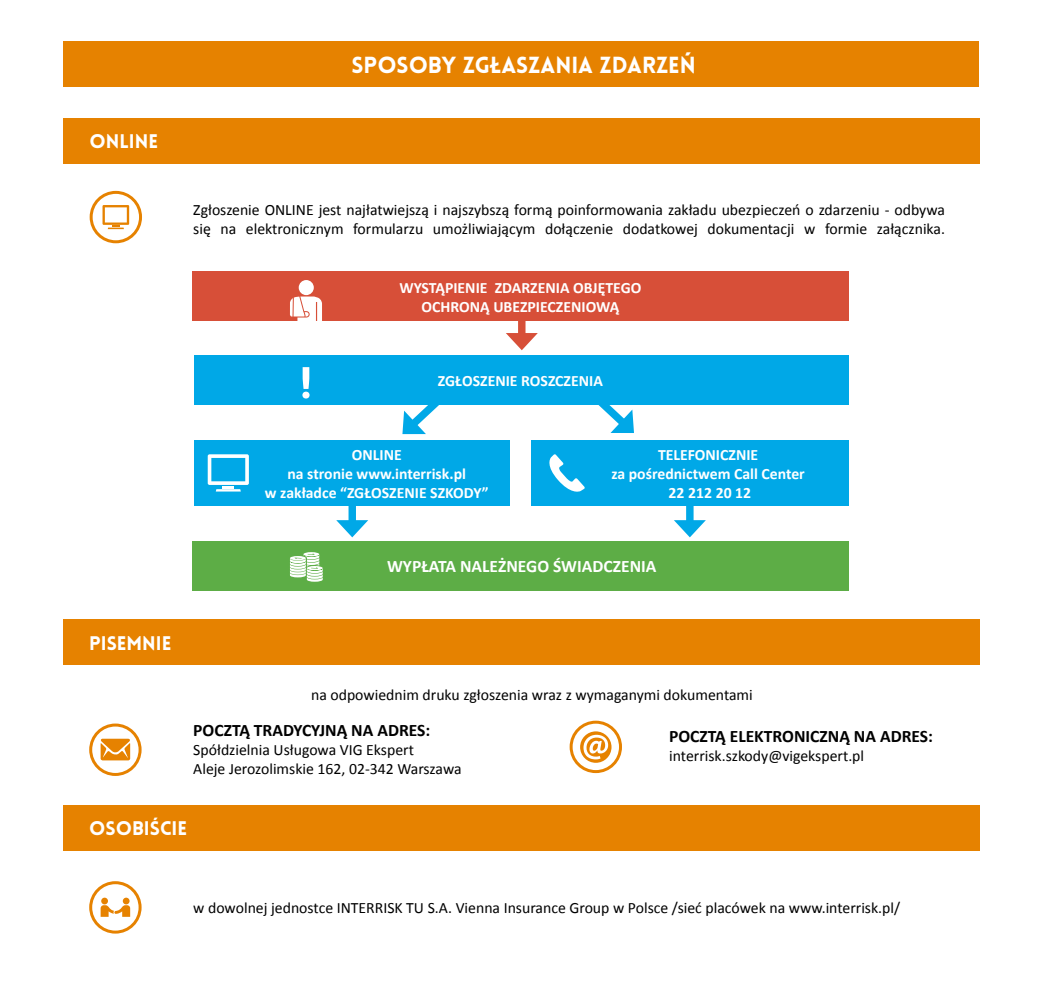
<style>
.page{position:relative;width:1042px;height:993px;background:#fff}
.page>*{position:absolute;margin:0;border:0;box-sizing:border-box;transform-origin:0 0}
.t1{font:900 22.75px "Lovelo";color:#fff}
.t2{font:900 19.25px "Lovelo";color:#fff}
.t3{font:700 17.5px "Calibri";color:#000}
.t4{font:700 17.5px "Calibri";color:#fff}
.t5{font:15.75px/18.9px "Calibri";color:#000}
.t6{font:700 15.75px/18.9px "Calibri";color:#fff;text-align:center}
</style>
<div class="page">
<div style="left:63px;top:619px;width:917px;height:46px;background:#e68200"></div>
<div style="left:63px;top:118px;width:917px;height:45px;background:#e68200"></div>
<div style="left:63px;top:41px;width:916px;height:46px;background:#e68200"></div>
<div style="left:63px;top:805px;width:917px;height:45px;background:#e68200"></div>
<div style="left:89px;top:723px;width:53px;height:52px;border:3px solid #e68200;border-radius:50%"></div>
<svg style="left:101px;top:738px;width:29px;height:22px"></svg>
<div style="left:89px;top:880px;width:53px;height:53px;border:3px solid #e68200;border-radius:50%"></div>
<svg style="left:101px;top:897px;width:29px;height:19px"></svg>
<div style="left:569px;top:720px;width:53px;height:52px;border:3px solid #e68200;border-radius:50%"></div>
<svg style="left:580px;top:731px;width:31px;height:31px"></svg>
<div style="left:518px;top:311px;width:7px;height:28px;background:#d74f38"></div>
<svg style="left:506px;top:333px;width:32px;height:17px"></svg>
<div style="left:348px;top:498px;width:8px;height:28px;background:#00a8e7"></div>
<svg style="left:336px;top:520px;width:32px;height:17px"></svg>
<div style="left:686px;top:498px;width:7px;height:28px;background:#00a8e7"></div>
<svg style="left:674px;top:520px;width:32px;height:17px"></svg>
<div style="left:194px;top:355px;width:654px;height:50px;background:#00a8e7"></div>
<div style="left:192px;top:271px;width:656px;height:50px;background:#d74f38"></div>
<div style="left:194px;top:440px;width:316px;height:65px;background:#00a8e7"></div>
<div style="left:531px;top:440px;width:317px;height:65px;background:#00a8e7"></div>
<div style="left:192px;top:540px;width:656px;height:50px;background:#5dad46"></div>
<svg style="left:598px;top:405px;width:36px;height:28px"></svg>
<svg style="left:402px;top:405px;width:37px;height:30px"></svg>
<svg style="left:290px;top:552px;width:33px;height:29px"></svg>
<svg style="left:290px;top:296px;width:32px;height:25px"></svg>
<div style="left:299px;top:280px;width:15px;height:15px;background:#fff;border-radius:50%"></div>
<svg style="left:302px;top:367px;width:7px;height:32px"></svg>
<div style="left:90px;top:191px;width:52px;height:52px;border:3px solid #e68200;border-radius:50%"></div>
<svg style="left:102px;top:205px;width:27px;height:24px"></svg>
<svg style="left:208px;top:454px;width:41px;height:37px"></svg>
<svg style="left:549px;top:454px;width:36px;height:38px"></svg>
<p class="t2" style="left:90px;top:129px;width:70px">ONLINE</p>
<h1 class="t1" style="left:352px;top:51px;width:346px">SPOSOBY ZGŁASZANIA ZDARZEŃ</h1>
<p class="t5" style="left:193px;top:200px;width:753px">Zgłoszenie ONLINE jest najłatwiejszą i najszybszą formą poinformowania zakładu ubezpieczeń o zdarzeniu - odbywa się na elektronicznym formularzu umożliwiającym dołączenie dodatkowej dokumentacji w formie załącznika.</p>
<p class="t6" style="left:399px;top:278px;width:243px">WYSTĄPIENIE ZDARZENIA OBJĘTEGO<br>OCHRONĄ UBEZPIECZENIOWĄ</p>
<p class="t6" style="left:438px;top:371px;width:167px">ZGŁOSZENIE ROSZCZENIA</p>
<p class="t6" style="left:265px;top:445px;width:225px">ONLINE<br>na stronie www.interrisk.pl<br>w zakładce “ZGŁOSZENIE SZKODY”</p>
<p class="t6" style="left:611px;top:445px;width:195px">TELEFONICZNIE<br>za pośrednictwem Call Center<br>22 212 20 12</p>
<p class="t4" style="left:387px;top:555px;width:271px">WYPŁATA NALEŻNEGO ŚWIADCZENIA</p>
<p class="t2" style="left:89px;top:630px;width:84px">PISEMNIE</p>
<p class="t5" style="left:311px;top:685px;width:443px">na odpowiednim druku zgłoszenia wraz z wymaganymi dokumentami</p>
<p class="t3" style="left:193px;top:718px;width:239px">POCZTĄ TRADYCYJNĄ NA ADRES:</p>
<p class="t5" style="left:193px;top:740px;width:270px">Spółdzielnia Usługowa VIG Ekspert<br>Aleje Jerozolimskie 162, 02-342 Warszawa</p>
<p class="t3" style="left:669px;top:724px;width:265px">POCZTĄ ELEKTRONICZNĄ NA ADRES:</p>
<p class="t5" style="left:669px;top:745px;width:196px">interrisk.szkody@vigekspert.pl</p>
<p class="t2" style="left:89px;top:816px;width:99px">OSOBIŚCIE</p>
<p class="t5" style="left:193px;top:898px;width:708px">w dowolnej jednostce INTERRISK TU S.A. Vienna Insurance Group w Polsce /sieć placówek na www.interrisk.pl/</p>
</div>
